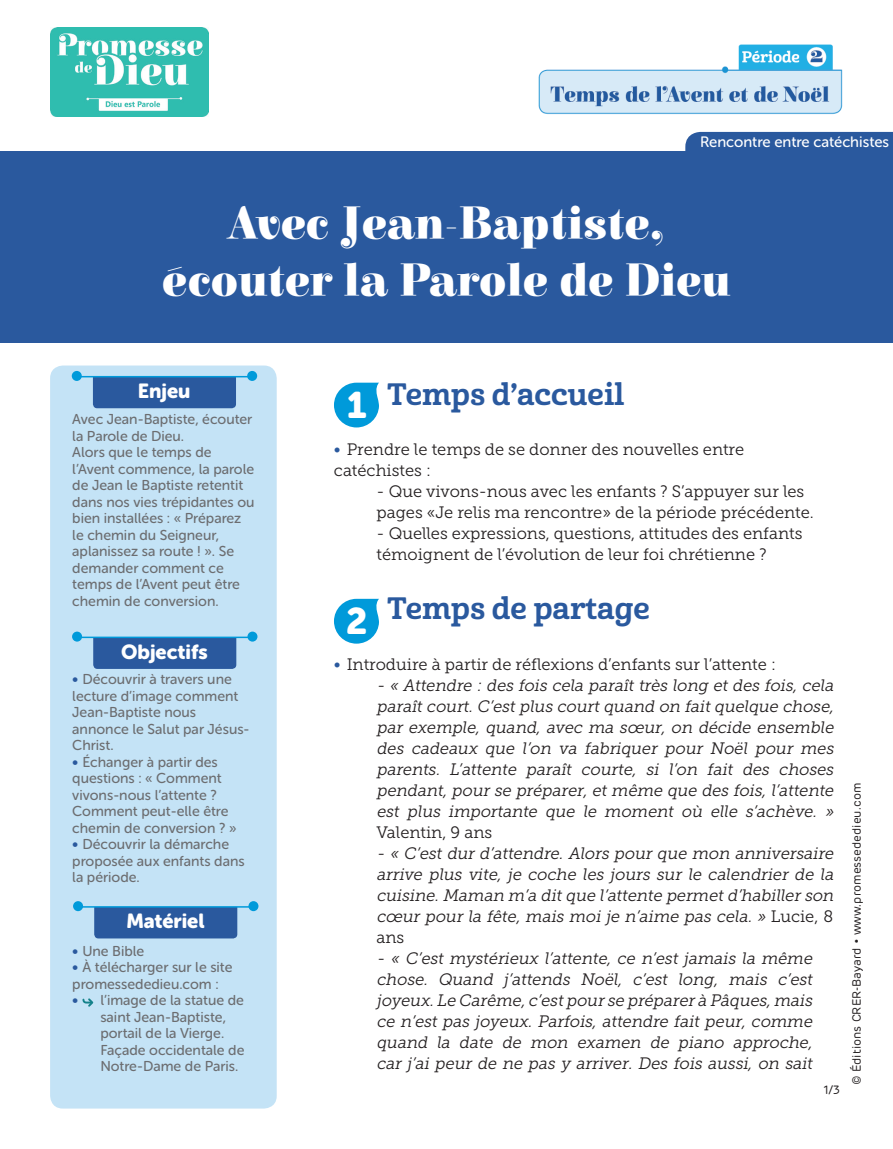
<style>
.page{position:relative;width:893px;height:1149px;background:#fff}
.page>*{position:absolute;margin:0;border:0;box-sizing:border-box;transform-origin:0 0}
.t1{font:900 46.5px/57px "Elsie";color:#fff;text-align:center}
.t2{font:36.75px "Museo Sans Rounded 900";color:#fff}
.t3{font:30px "Cabrito Nor Bol";color:#2a599e}
.t4{font:20.25px "Museo Sans Rounded 900";color:#fff}
.t5{font:italic 16.5px/21px "Museo Slab 300";letter-spacing:-.005em;color:#231f20;text-align:justify}
.t6{font:16.5px/21px "Museo Slab 300";color:#231f20}
.t7{font:15px "Museo Sans Rounded 500";color:#fff}
.t8{font:14.25px/16.5px "Museo Sans Rounded 500";color:#6c6d70}
.t9{font:12px "Rubrik";color:#231f20}
.s1{font-size:15px;color:#2a599e}
.s2{font-family:"Museo Sans Rounded 300";font-size:17.25px;color:#2a599e}
.s3{font-style:normal}
</style>
<div class="page">
<div style="left:50px;top:365px;width:227px;height:743px;background:#c4e3f6;border-radius:13px"></div>
<svg style="left:334px;top:382px;width:45px;height:45px"></svg>
<svg style="left:334px;top:598px;width:45px;height:45px"></svg>
<div style="left:0;top:151px;width:893px;height:191px;background:#2a599e"></div>
<img style="left:538px;top:44px;width:305px;height:71px">
<svg style="left:82px;top:998px;width:12px;height:9px"></svg>
<div style="left:93px;top:377px;width:143px;height:31px;background:#2a599e"></div>
<hr style="left:77px;top:376px;width:175px;height:1px;background:#009ada">
<div style="left:72px;top:371px;width:10px;height:10px;background:#009ada;border-radius:50%"></div>
<div style="left:247px;top:371px;width:10px;height:10px;background:#009ada;border-radius:50%"></div>
<div style="left:93px;top:638px;width:143px;height:30px;background:#2a599e"></div>
<hr style="left:77px;top:636px;width:175px;height:2px;background:#009ada">
<div style="left:72px;top:631px;width:10px;height:10px;background:#009ada;border-radius:50%"></div>
<div style="left:247px;top:631px;width:10px;height:10px;background:#009ada;border-radius:50%"></div>
<div style="left:94px;top:907px;width:143px;height:31px;background:#2a599e"></div>
<hr style="left:78px;top:905px;width:175px;height:2px;background:#009ada">
<svg style="left:73px;top:900px;width:10px;height:10px"></svg>
<svg style="left:248px;top:900px;width:10px;height:10px"></svg>
<img style="left:51px;top:28px;width:157px;height:88px">
<div style="left:685px;top:132px;width:208px;height:19px;background:#2a599e"></div>
<p class="t7" style="left:700px;top:134px;width:191px">Rencontre entre catéchistes</p>
<h1 class="t1" style="left:162px;top:196px;width:570px">Avec Jean-Baptiste, écouter la Parole de Dieu</h1>
<p class="t4" style="left:138px;top:379px;width:54px">Enjeu</p>
<p class="t8" style="left:72px;top:411px;width:184px">Avec Jean-Baptiste, écouter la Parole de Dieu.<br>Alors que le temps de l’Avent commence, la parole de Jean le Baptiste retentit dans nos vies trépidantes ou bien installées : « Préparez le chemin du Seigneur, aplanissez sa route ! ». Se demander comment ce temps de l’Avent peut être chemin de conversion.</p>
<p class="t4" style="left:121px;top:640px;width:88px">Objectifs</p>
<p class="t8" style="left:72px;top:671px;width:179px"><span class="s1">•</span> Découvrir à travers une lecture d’image comment<br>Jean-Baptiste nous annonce le Salut par Jésus-<br>Christ.</p>
<p class="t8" style="left:72px;top:753px;width:166px"><span class="s1">•</span> Échanger à partir des questions : « Comment vivons-nous l’attente ?<br>Comment peut-elle être chemin de conversion ? »</p>
<p class="t8" style="left:72px;top:836px;width:174px"><span class="s1">•</span> Découvrir la démarche proposée aux enfants dans la période.</p>
<p class="t4" style="left:126px;top:909px;width:80px">Matériel</p>
<p class="t8" style="left:72px;top:942px;width:74px"><span class="s1">•</span> Une Bible</p>
<p class="t8" style="left:72px;top:958px;width:162px"><span class="s1">•</span> À télécharger sur le site promessededieu.com :</p>
<p class="t8" style="left:100px;top:991px;width:146px;text-indent:-28px"><span class="s1">•</span> l’image de la statue de saint Jean-Baptiste, portail de la Vierge.<br>Façade occidentale de<br>Notre-Dame de Paris.</p>
<h3 class="t3" style="left:387px;top:375px;width:239px">Temps d’accueil</h3>
<p class="t6" style="left:334px;top:439px;width:412px"><span class="s2">•</span> Prendre le temps de se donner des nouvelles entre catéchistes :</p>
<p class="t6" style="left:376px;top:481px;width:439px">- Que vivons-nous avec les enfants ? S’appuyer sur les pages «Je relis ma rencontre» de la période précédente.</p>
<p class="t6" style="left:376px;top:523px;width:427px">- Quelles expressions, questions, attitudes des enfants témoignent de l’évolution de leur foi chrétienne ?</p>
<h3 class="t3" style="left:387px;top:589px;width:264px">Temps de partage</h3>
<p class="t6" style="left:334px;top:653px;width:444px"><span class="s2">•</span> Introduire à partir de réflexions d’enfants sur l’attente :</p>
<p class="t5" style="left:376px;top:674px;width:462px">- « Attendre : des fois cela paraît très long et des fois, cela paraît court. C’est plus court quand on fait quelque chose, par exemple, quand, avec ma sœur, on décide ensemble des cadeaux que l’on va fabriquer pour Noël pour mes parents. L’attente paraît courte, si l’on fait des choses pendant, pour se préparer, et même que des fois, l’attente est plus importante que le moment où elle s’achève. »</p>
<p class="t6" style="left:376px;top:821px;width:117px">Valentin, 9 ans</p>
<p class="t5" style="left:376px;top:842px;width:462px;text-align:left">- « C’est dur d’attendre. Alors pour que mon anniversaire arrive plus vite, j e coche les j ours sur le calendrier de la cuisine.Maman m’a ditque l’attente permetd’habiller son cœur pour la fête, mais moi je n’aime pas cela. » <span class="s3">L u c i e , 8 ans</span></p>
<p class="t5" style="left:376px;top:947px;width:440px">- « C’est mystérieux l’attente, ce n’est j amais la même chose. Quand j ’attends Noël, c’est long, mais c’est j oyeux.Le Carême,c’estpour se préparer à Pâques,mais ce n’est pas j oyeux. Parfois, attendre fait peur, comme quand la date de mon examen de piano approche, car j ’ai peur de ne pas y arriver. Des fois aussi, on sait</p>
<h2 class="t2" style="left:347px;top:384px;width:21px">1</h2>
<h2 class="t2" style="left:346px;top:600px;width:23px">2</h2>
<p class="t9" style="left:823px;top:1082px;width:18px">1/3</p>
<p class="t9" style="left:849px;top:1084px;width:304px;rotate:-90deg">© Éditions CRER-Bayard • www.promessededieu.com</p>
</div>
